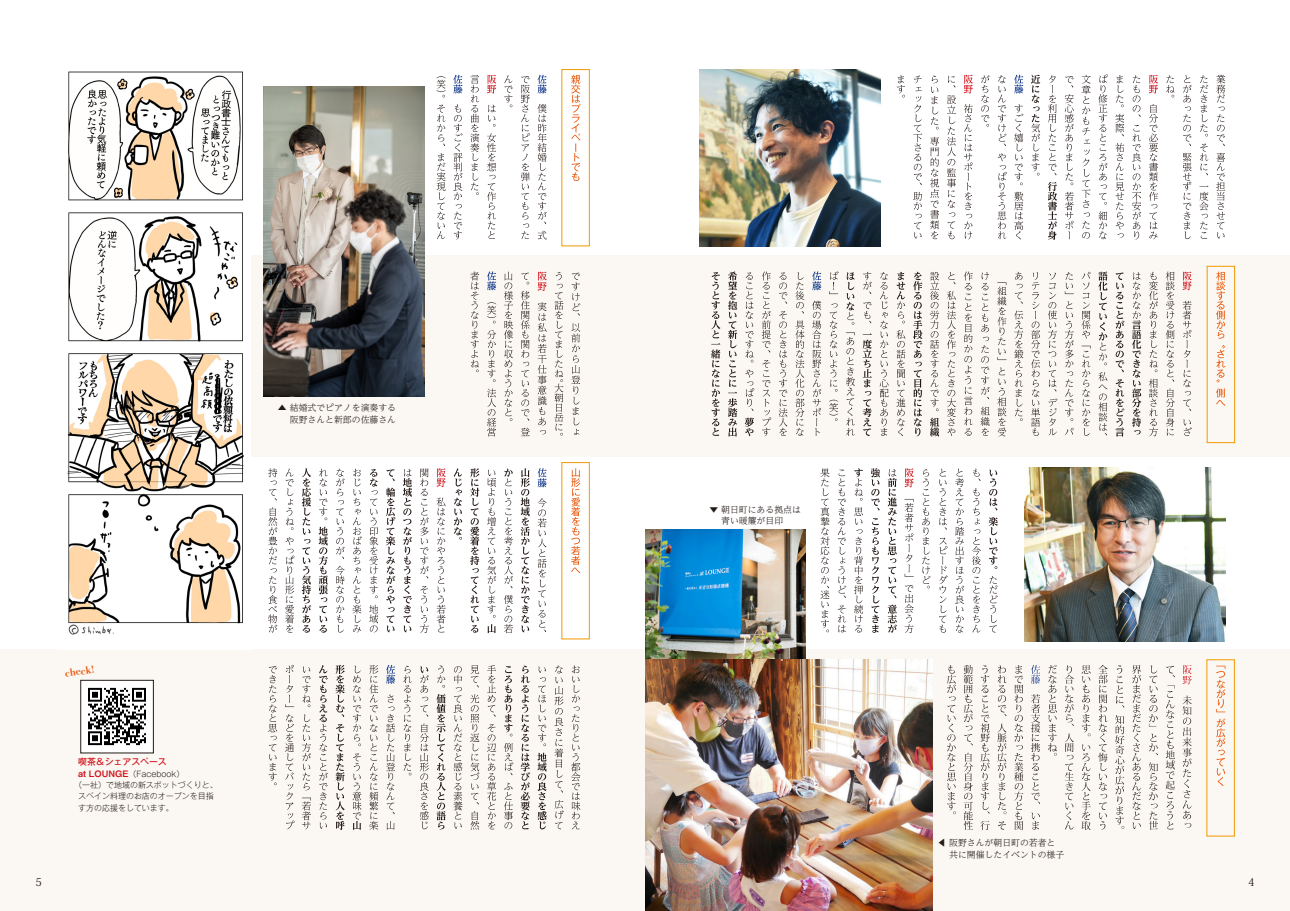
<style>
.page{position:relative;width:1290px;height:911px;background:#fff}
.page>*{position:absolute;margin:0;border:0;box-sizing:border-box;transform-origin:0 0}
.t1{font:10.62px "Koz Min Pr 6 N";color:#231916}
.段落スタイル_1{font:9.75px "Shuei Shogo M Std H";color:#ea5506}
.段落スタイル_1-2{font:300 8.88px "UD Reimin Pr 6";color:#231916}
.段落スタイル_1-3{font:500 8.88px "Gothic MB101 Pr 5";color:#d1131c}
.段落スタイル_1-4{font:300 8px/11.5px "Gothic MB101 Pr 5";color:#231916}
.s1{font-family:"Midashi Go Pr 5 MB31";font-weight:400;font-size:8.88px;color:#d1131c}
</style>
<div class="page">
<div style="left:232px;top:255px;width:1058px;height:202px;background:#fbf8f3"></div>
<div style="left:0;top:649px;width:1290px;height:262px;background:#fbf8f3"></div>
<img style="left:645px;top:659px;width:287px;height:252px">
<img style="left:645px;top:529px;width:160px;height:129px">
<img style="left:1024px;top:468px;width:201px;height:173px">
<img style="left:699px;top:69px;width:182px;height:177px">
<svg style="left:897px;top:75px;width:8px;height:22px"></svg>
<svg style="left:913px;top:75px;width:9px;height:164px"></svg>
<svg style="left:930px;top:75px;width:9px;height:164px"></svg>
<svg style="left:947px;top:76px;width:9px;height:163px"></svg>
<svg style="left:964px;top:104px;width:9px;height:135px"></svg>
<svg style="left:964px;top:75px;width:9px;height:19px"></svg>
<svg style="left:981px;top:75px;width:8px;height:52px"></svg>
<svg style="left:997px;top:75px;width:10px;height:164px"></svg>
<svg style="left:1014px;top:104px;width:9px;height:135px"></svg>
<svg style="left:1014px;top:75px;width:9px;height:19px"></svg>
<svg style="left:1031px;top:75px;width:9px;height:100px"></svg>
<svg style="left:1048px;top:75px;width:9px;height:165px"></svg>
<svg style="left:1064px;top:76px;width:10px;height:163px"></svg>
<svg style="left:1081px;top:75px;width:9px;height:164px"></svg>
<svg style="left:1098px;top:74px;width:10px;height:165px"></svg>
<svg style="left:1115px;top:75px;width:9px;height:163px"></svg>
<svg style="left:1132px;top:75px;width:9px;height:165px"></svg>
<svg style="left:1149px;top:104px;width:9px;height:135px"></svg>
<svg style="left:1149px;top:75px;width:9px;height:19px"></svg>
<svg style="left:1166px;top:75px;width:8px;height:22px"></svg>
<svg style="left:1183px;top:75px;width:9px;height:164px"></svg>
<svg style="left:1199px;top:75px;width:9px;height:164px"></svg>
<svg style="left:1216px;top:75px;width:9px;height:164px"></svg>
<svg style="left:711px;top:272px;width:9px;height:164px"></svg>
<svg style="left:728px;top:271px;width:9px;height:165px"></svg>
<svg style="left:745px;top:272px;width:9px;height:164px"></svg>
<svg style="left:762px;top:271px;width:9px;height:165px"></svg>
<svg style="left:778px;top:272px;width:9px;height:164px"></svg>
<svg style="left:795px;top:272px;width:9px;height:164px"></svg>
<svg style="left:812px;top:301px;width:9px;height:135px"></svg>
<svg style="left:812px;top:271px;width:9px;height:19px"></svg>
<svg style="left:829px;top:271px;width:9px;height:150px"></svg>
<svg style="left:846px;top:272px;width:9px;height:164px"></svg>
<svg style="left:862px;top:272px;width:10px;height:164px"></svg>
<svg style="left:879px;top:272px;width:9px;height:164px"></svg>
<svg style="left:896px;top:272px;width:9px;height:164px"></svg>
<svg style="left:913px;top:272px;width:9px;height:164px"></svg>
<svg style="left:930px;top:272px;width:9px;height:164px"></svg>
<svg style="left:947px;top:272px;width:9px;height:164px"></svg>
<svg style="left:964px;top:271px;width:9px;height:165px"></svg>
<svg style="left:980px;top:272px;width:9px;height:164px"></svg>
<svg style="left:997px;top:282px;width:9px;height:154px"></svg>
<svg style="left:1014px;top:272px;width:9px;height:149px"></svg>
<svg style="left:1031px;top:272px;width:9px;height:164px"></svg>
<svg style="left:1048px;top:273px;width:9px;height:162px"></svg>
<svg style="left:1065px;top:272px;width:9px;height:163px"></svg>
<svg style="left:1081px;top:272px;width:9px;height:164px"></svg>
<svg style="left:1098px;top:271px;width:9px;height:164px"></svg>
<svg style="left:1115px;top:272px;width:9px;height:164px"></svg>
<svg style="left:1132px;top:272px;width:9px;height:162px"></svg>
<svg style="left:1149px;top:272px;width:9px;height:164px"></svg>
<svg style="left:1165px;top:271px;width:10px;height:165px"></svg>
<svg style="left:1182px;top:301px;width:10px;height:135px"></svg>
<svg style="left:1182px;top:271px;width:10px;height:19px"></svg>
<svg style="left:1216px;top:271px;width:9px;height:135px"></svg>
<svg style="left:820px;top:468px;width:9px;height:164px"></svg>
<svg style="left:838px;top:469px;width:8px;height:163px"></svg>
<svg style="left:854px;top:468px;width:9px;height:164px"></svg>
<svg style="left:871px;top:468px;width:9px;height:165px"></svg>
<svg style="left:888px;top:469px;width:9px;height:164px"></svg>
<svg style="left:904px;top:499px;width:10px;height:134px"></svg>
<svg style="left:904px;top:468px;width:10px;height:19px"></svg>
<svg style="left:922px;top:469px;width:8px;height:119px"></svg>
<svg style="left:939px;top:469px;width:9px;height:163px"></svg>
<svg style="left:955px;top:469px;width:9px;height:163px"></svg>
<svg style="left:972px;top:468px;width:9px;height:164px"></svg>
<svg style="left:989px;top:469px;width:9px;height:163px"></svg>
<svg style="left:436px;top:76px;width:10px;height:163px"></svg>
<svg style="left:453px;top:104px;width:9px;height:136px"></svg>
<svg style="left:453px;top:75px;width:9px;height:19px"></svg>
<svg style="left:470px;top:75px;width:9px;height:120px"></svg>
<svg style="left:487px;top:105px;width:9px;height:134px"></svg>
<svg style="left:487px;top:75px;width:9px;height:19px"></svg>
<svg style="left:504px;top:75px;width:9px;height:32px"></svg>
<svg style="left:521px;top:76px;width:9px;height:163px"></svg>
<svg style="left:537px;top:104px;width:10px;height:135px"></svg>
<svg style="left:537px;top:75px;width:10px;height:19px"></svg>
<svg style="left:571px;top:75px;width:10px;height:106px"></svg>
<svg style="left:470px;top:271px;width:9px;height:101px"></svg>
<svg style="left:487px;top:302px;width:9px;height:134px"></svg>
<svg style="left:487px;top:271px;width:9px;height:19px"></svg>
<svg style="left:504px;top:272px;width:9px;height:149px"></svg>
<svg style="left:521px;top:273px;width:9px;height:163px"></svg>
<svg style="left:537px;top:302px;width:10px;height:132px"></svg>
<svg style="left:537px;top:271px;width:10px;height:20px"></svg>
<svg style="left:554px;top:272px;width:9px;height:163px"></svg>
<svg style="left:571px;top:273px;width:9px;height:162px"></svg>
<svg style="left:268px;top:468px;width:9px;height:164px"></svg>
<svg style="left:285px;top:468px;width:9px;height:164px"></svg>
<svg style="left:302px;top:468px;width:9px;height:164px"></svg>
<svg style="left:319px;top:469px;width:9px;height:163px"></svg>
<svg style="left:335px;top:468px;width:10px;height:164px"></svg>
<svg style="left:352px;top:469px;width:10px;height:163px"></svg>
<svg style="left:369px;top:469px;width:9px;height:163px"></svg>
<svg style="left:386px;top:469px;width:9px;height:163px"></svg>
<svg style="left:403px;top:469px;width:9px;height:163px"></svg>
<svg style="left:420px;top:468px;width:9px;height:165px"></svg>
<svg style="left:436px;top:497px;width:10px;height:135px"></svg>
<svg style="left:436px;top:468px;width:10px;height:19px"></svg>
<svg style="left:454px;top:468px;width:8px;height:71px"></svg>
<svg style="left:470px;top:468px;width:9px;height:164px"></svg>
<svg style="left:487px;top:469px;width:9px;height:164px"></svg>
<svg style="left:504px;top:468px;width:9px;height:165px"></svg>
<svg style="left:521px;top:468px;width:9px;height:164px"></svg>
<svg style="left:537px;top:498px;width:10px;height:134px"></svg>
<svg style="left:537px;top:468px;width:10px;height:19px"></svg>
<svg style="left:571px;top:468px;width:9px;height:105px"></svg>
<img style="left:264px;top:87px;width:160px;height:310px">
<svg style="left:947px;top:665px;width:9px;height:149px"></svg>
<svg style="left:963px;top:665px;width:10px;height:165px"></svg>
<svg style="left:980px;top:665px;width:10px;height:165px"></svg>
<svg style="left:997px;top:665px;width:9px;height:164px"></svg>
<svg style="left:1014px;top:665px;width:9px;height:165px"></svg>
<svg style="left:1031px;top:694px;width:9px;height:135px"></svg>
<svg style="left:1031px;top:665px;width:9px;height:19px"></svg>
<svg style="left:1048px;top:665px;width:9px;height:90px"></svg>
<svg style="left:1064px;top:665px;width:10px;height:164px"></svg>
<svg style="left:1081px;top:665px;width:10px;height:165px"></svg>
<svg style="left:1098px;top:665px;width:9px;height:165px"></svg>
<svg style="left:1115px;top:665px;width:9px;height:163px"></svg>
<svg style="left:1132px;top:665px;width:9px;height:164px"></svg>
<svg style="left:1149px;top:665px;width:9px;height:165px"></svg>
<svg style="left:1165px;top:666px;width:10px;height:163px"></svg>
<svg style="left:1182px;top:695px;width:10px;height:132px"></svg>
<svg style="left:1182px;top:665px;width:10px;height:19px"></svg>
<svg style="left:1216px;top:665px;width:9px;height:121px"></svg>
<svg style="left:268px;top:666px;width:9px;height:119px"></svg>
<svg style="left:285px;top:665px;width:10px;height:164px"></svg>
<svg style="left:302px;top:666px;width:9px;height:163px"></svg>
<svg style="left:319px;top:665px;width:9px;height:164px"></svg>
<svg style="left:335px;top:665px;width:10px;height:165px"></svg>
<svg style="left:352px;top:665px;width:10px;height:165px"></svg>
<svg style="left:369px;top:665px;width:9px;height:165px"></svg>
<svg style="left:386px;top:694px;width:9px;height:135px"></svg>
<svg style="left:386px;top:665px;width:9px;height:19px"></svg>
<svg style="left:403px;top:665px;width:9px;height:110px"></svg>
<svg style="left:420px;top:666px;width:9px;height:163px"></svg>
<svg style="left:436px;top:665px;width:10px;height:164px"></svg>
<svg style="left:453px;top:666px;width:10px;height:163px"></svg>
<svg style="left:470px;top:665px;width:9px;height:165px"></svg>
<svg style="left:487px;top:665px;width:9px;height:164px"></svg>
<svg style="left:504px;top:666px;width:9px;height:163px"></svg>
<svg style="left:521px;top:665px;width:9px;height:164px"></svg>
<svg style="left:537px;top:666px;width:10px;height:163px"></svg>
<svg style="left:554px;top:665px;width:10px;height:164px"></svg>
<svg style="left:571px;top:665px;width:9px;height:164px"></svg>
<img style="left:67px;top:71px;width:183px;height:564px">
<div style="left:1206px;top:659px;width:29px;height:177px;border:1px solid #f39800"></div>
<div style="left:1206px;top:266px;width:29px;height:177px;border:1px solid #f39800"></div>
<div style="left:561px;top:462px;width:29px;height:177px;border:1px solid #f39800"></div>
<div style="left:561px;top:69px;width:29px;height:177px;border:1px solid #f39800"></div>
<img style="left:82px;top:682px;width:70px;height:69px">
<div style="left:80px;top:680px;width:74px;height:73px;border:1px solid #231916"></div>
<p class="段落スタイル_1-2" style="left:278px;top:400px;width:120px">▲ 結婚式でピアノを演奏する</p>
<p class="段落スタイル_1-2" style="left:278px;top:412px;width:120px">　阪野さんと新郎の佐藤さん</p>
<p class="段落スタイル_1" style="left:64px;top:666px;width:31px;rotate:-8deg">check!</p>
<p class="t1" style="left:35px;top:876px;width:8px">5</p>
<p class="段落スタイル_1-3" style="left:78px;top:754px;width:90px">喫茶＆シェアスペース</p>
<p class="段落スタイル_1-4" style="left:78px;top:767px;width:108px"><span class="s1">at LOUNGE</span>（Facebook(</p>
<p class="段落スタイル_1-4" style="left:78px;top:778px;width:141px;text-indent:-4px">（一社）で地域の新スポットづくりと、スペイン料理のお店のオープンを目指す方の応援をしています。</p>
<p class="段落スタイル_1-2" style="left:709px;top:502px;width:93px">▼ 朝日町にある拠点は</p>
<p class="段落スタイル_1-2" style="left:709px;top:514px;width:75px">　青い暖簾が目印</p>
<p class="段落スタイル_1-2" style="left:937px;top:835px;width:120px">◀ 阪野さんが朝日町の若者と</p>
<p class="段落スタイル_1-2" style="left:937px;top:847px;width:128px">　共に開催したイベントの様子</p>
<p class="t1" style="left:1248px;top:876px;width:8px">4</p>
</div>
